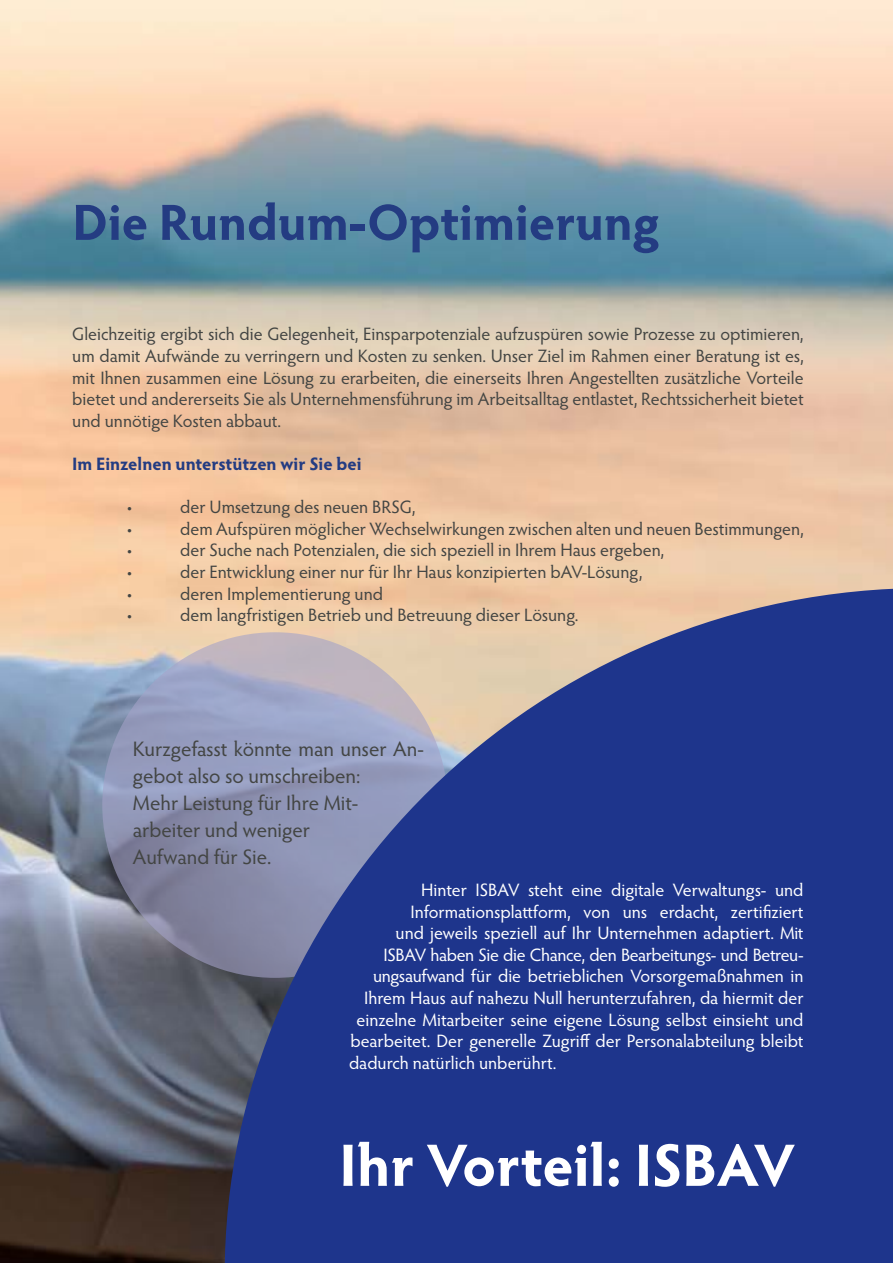
<style>
.page{position:relative;width:893px;height:1263px;background:#fff}
.page>*{position:absolute;margin:0;border:0;box-sizing:border-box;transform-origin:0 0}
.t1{font:700 60px "Hypatia Sans Pro";letter-spacing:-.005em;color:#fff}
.t2{font:700 51px "Hypatia Sans Pro";color:#243c82}
.t3{font:21px/27px "Hypatia Sans Pro";letter-spacing:-.005em;color:#434543}
.t4{font:18px/21.6px "Hypatia Sans Pro";color:#434543;text-align:justify}
.t5{font:18px "Hypatia Sans Pro";letter-spacing:-.005em;color:#fff}
.t6{font:700 18px "Hypatia Sans Pro";color:#243c82}
</style>
<div class="page">
<img style="left:0;top:0;width:893px;height:1263px">
<svg style="left:102px;top:632px;width:346px;height:346px;background:#8d91af"></svg>
<svg style="left:225px;top:588px;width:668px;height:675px;background:#415093"></svg>
<h2 class="t2" style="left:72px;top:186px;width:589px">Die Rundum-Optimierung</h2>
<p class="t4" style="left:72px;top:323px;width:733px">Gleichzeitig ergibt sich die Gelegenheit, Einsparpotenziale aufzuspüren sowie Prozesse zu optimieren, um damit Aufwände zu verringern und Kosten zu senken. Unser Ziel im Rahmen einer Beratung ist es, mit Ihnen zusammen eine Lösung zu erarbeiten, die einerseits Ihren Angestellten zusätzliche Vorteile bietet und andererseits Sie als Unternehmensführung im Arbeitsalltag entlastet, Rechtssicherheit bietet und unnötige Kosten abbaut.</p>
<p class="t6" style="left:72px;top:451px;width:291px">Im Einzelnen unterstützen wir Sie bei</p>
<p class="t4" style="left:126px;top:496px;width:8px">•</p>
<p class="t4" style="left:180px;top:496px;width:237px">der Umsetzung des neuen BRSG,</p>
<p class="t4" style="left:126px;top:517px;width:8px">•</p>
<p class="t4" style="left:180px;top:517px;width:625px">dem Aufspüren möglicher Wechselwirkungen zwischen alten und neuen Bestimmungen,</p>
<p class="t4" style="left:126px;top:539px;width:8px">•</p>
<p class="t4" style="left:180px;top:539px;width:485px">der Suche nach Potenzialen, die sich speziell in Ihrem Haus ergeben,</p>
<p class="t4" style="left:126px;top:560px;width:8px">•</p>
<p class="t4" style="left:180px;top:560px;width:464px">der Entwicklung einer nur für Ihr Haus konzipierten bAV-Lösung,</p>
<p class="t4" style="left:126px;top:582px;width:8px">•</p>
<p class="t4" style="left:180px;top:582px;width:204px">deren Implementierung und</p>
<p class="t4" style="left:126px;top:604px;width:8px">•</p>
<p class="t4" style="left:180px;top:604px;width:400px">dem langfristigen Betrieb und Betreuung dieser Lösung.</p>
<p class="t3" style="left:133px;top:734px;width:293px">Kurzgefasst könnte man unser An&shy;gebot also so umschreiben:<br>Mehr Leistung für Ihre Mit&shy;arbeiter und weniger<br>Aufwand für Sie.</p>
<p class="t5" style="left:421px;top:878px;width:384px">Hinter ISBAV steht eine digitale Verwaltungs- und</p>
<p class="t5" style="left:411px;top:899px;width:395px">Informationsplattform, von uns erdacht, zertifiziert</p>
<p class="t5" style="left:396px;top:921px;width:410px">und jeweils speziell auf Ihr Unternehmen adaptiert. Mit</p>
<p class="t5" style="left:384px;top:942px;width:421px">ISBAV haben Sie die Chance, den Bearbeitungs- und Betreu-</p>
<p class="t5" style="left:373px;top:964px;width:432px">ungsaufwand für die betrieblichen Vorsorgemaßnahmen in</p>
<p class="t5" style="left:364px;top:986px;width:441px">Ihrem Haus auf nahezu Null herunterzufahren, da hiermit der</p>
<p class="t5" style="left:357px;top:1007px;width:449px">einzelne Mitarbeiter seine eigene Lösung selbst einsieht und</p>
<p class="t5" style="left:351px;top:1029px;width:455px">bearbeitet. Der generelle Zugriff der Personalabteilung bleibt</p>
<p class="t5" style="left:349px;top:1050px;width:209px">dadurch natürlich unberührt.</p>
<h1 class="t1" style="left:339px;top:1123px;width:457px">Ihr Vorteil: ISBAV</h1>
</div>
